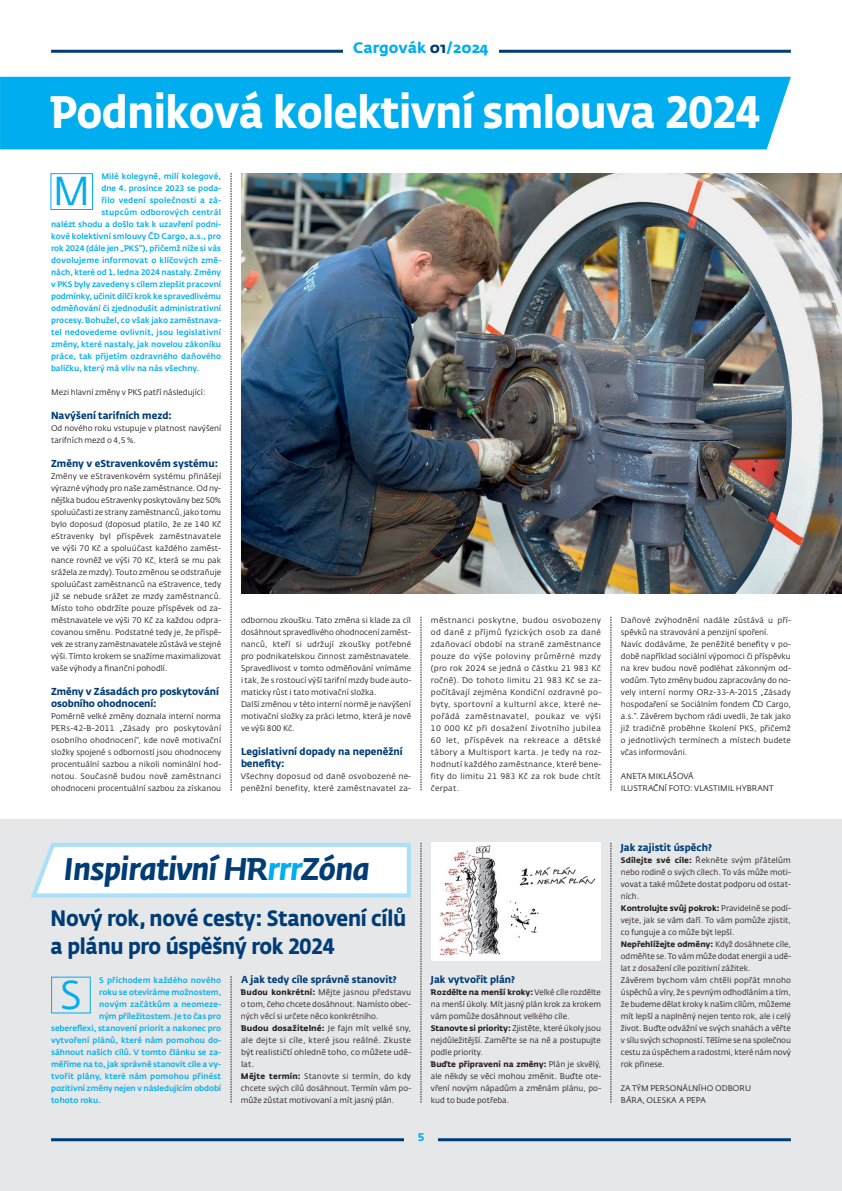
<style>
.page{position:relative;width:842px;height:1191px;background:#fff}
.page>*{position:absolute;margin:0;border:0;box-sizing:border-box;transform-origin:0 0}
.t1{font:700 45px "CD Fedra";letter-spacing:-.015em;color:#fff;scale:.9 1}
.t2{font:40px "CD Fedra";color:#00aeef}
.t3{font:italic 700 31px "CD Fedra";letter-spacing:-.015em;color:#003d76}
.t4{font:700 22px/28px "CD Fedra";letter-spacing:-.015em;color:#003d76;scale:.9 1}
.t5{font:700 15px "Fedra Sans Pro";color:#00aeef}
.t6{font:700 11px "CD Fedra Pro";color:#00aeef}
.t7{font:700 10px/12px "CD Fedra";color:#003d76;scale:.95 1}
.t8{font:8px/12px "CD Fedra";color:#231f20}
.t9{font:500 8px "CD Fedra";color:#00aeef}
.t10{font:500 8px "CD Fedra";letter-spacing:.02em;color:#00aeef}
.t11{font:8px/12px "CD Fedra";letter-spacing:.025em;color:#231f20}
.s1{color:#003d76}
.s2{color:#00aeef}
.s3{font-weight:700}
</style>
<div class="page">
<div style="left:0;top:819px;width:842px;height:372px;background:#e6e7e8"></div>
<hr style="left:51px;top:50px;width:740px;height:3px;background:#003d76">
<div style="left:343px;top:41px;width:156px;height:20px;background:#fff"></div>
<hr style="left:51px;top:1138px;width:353px;height:3px;background:#003d76">
<hr style="left:438px;top:1138px;width:353px;height:3px;background:#003d76">
<svg style="left:231px;top:173px;width:1px;height:618px"></svg>
<svg style="left:421px;top:617px;width:1px;height:173px"></svg>
<svg style="left:231px;top:976px;width:1px;height:127px"></svg>
<div style="left:50px;top:173px;width:43px;height:37px;border:1px solid #00aeef"></div>
<img style="left:431px;top:843px;width:170px;height:115px">
<img style="left:242px;top:173px;width:600px;height:420px">
<svg style="left:611px;top:617px;width:1px;height:173px"></svg>
<svg style="left:611px;top:843px;width:1px;height:260px"></svg>
<div style="left:0;top:77px;width:791px;height:72px;background:#00aeef"></div>
<svg style="left:421px;top:843px;width:1px;height:260px"></svg>
<svg style="left:31px;top:843px;width:380px;height:54px"></svg>
<div style="left:51px;top:977px;width:40px;height:36px;border:1px solid #00aeef"></div>
<h3 class="t5" style="left:353px;top:39px;width:137px">Cargovák <span class="s1">01</span>/2024</h3>
<h1 class="t1" style="left:51px;top:93px;width:789px">Podniková kolektivní smlouva 2024</h1>
<p class="t9" style="left:101px;top:173px;width:121px">Milé kolegyně, milí kolegové,</p>
<p class="t9" style="left:101px;top:185px;width:121px">dne 4. prosince 2023 se poda-</p>
<p class="t10" style="left:101px;top:197px;width:121px">řilo vedení společnosti a zá-</p>
<p class="t10" style="left:101px;top:209px;width:121px">stupcům odborových centrál</p>
<p class="t9" style="left:51px;top:221px;width:172px">nalézt shodu a došlo tak k uzavření podni-</p>
<p class="t9" style="left:51px;top:233px;width:172px">kové kolektivní smlouvy ČD Cargo, a.s., pro</p>
<p class="t9" style="left:51px;top:245px;width:172px">rok 2024 (dále jen „PKS“), přičemž níže si vás</p>
<p class="t10" style="left:51px;top:257px;width:172px">dovolujeme informovat o klíčových změ-</p>
<p class="t9" style="left:51px;top:269px;width:172px">nách, které od 1. ledna 2024 nastaly. Změny</p>
<p class="t9" style="left:51px;top:281px;width:172px">v PKS byly zavedeny s cílem zlepšit pracovní</p>
<p class="t9" style="left:51px;top:293px;width:172px">podmínky, učinit dílčí krok ke spravedlivému</p>
<p class="t9" style="left:51px;top:305px;width:172px">odměňování či zjednodušit administrativní</p>
<p class="t9" style="left:51px;top:317px;width:172px">procesy. Bohužel, co však jako zaměstnava-</p>
<p class="t9" style="left:51px;top:329px;width:172px">tel nedovedeme ovlivnit, jsou legislativní</p>
<p class="t9" style="left:51px;top:341px;width:172px">změny, které nastaly, jak novelou zákoníku</p>
<p class="t9" style="left:51px;top:353px;width:172px">práce, tak přijetím ozdravného daňového</p>
<p class="t9" style="left:51px;top:365px;width:150px">balíčku, který má vliv na nás všechny.</p>
<p class="t8" style="left:51px;top:387px;width:156px">Mezi hlavní změny v PKS patří následující:</p>
<p class="t7" style="left:51px;top:410px;width:129px">Navýšení tarifních mezd:</p>
<p class="t8" style="left:51px;top:423px;width:172px">Od nového roku vstupuje v platnost navýšení tarifních mezd o 4,5 %.</p>
<p class="t7" style="left:51px;top:458px;width:177px">Změny v eStravenkovém systému:</p>
<p class="t8" style="left:51px;top:471px;width:172px;text-align:justify">Změny ve eStravenkovém systému přinášejí výrazné výhody pro naše zaměstnance. Od ny&shy;nějška budou eStravenky poskytovány bez 50% spoluúčasti ze strany zaměstnanců, jako tomu bylo doposud (doposud platilo, že ze 140 Kč eStravenky byl příspěvek zaměstnavatele ve výši 70 Kč a spoluúčast každého zaměst&shy;nance rovněž ve výši 70 Kč, která se mu pak srážela ze mzdy). Touto změnou se odstraňuje spoluúčast zaměstnanců na eStravence, tedy již se nebude srážet ze mzdy zaměstnanců.<br>Místo toho obdržíte pouze příspěvek od za&shy;městnavatele ve výši 70 Kč za každou odpra&shy;covanou směnu. Podstatné tedy je, že příspě&shy;vek ze strany zaměstnavatele zůstává ve stejné výši. Tímto krokem se snažíme maximalizovat vaše výhody a finanční pohodlí.</p>
<p class="t7" style="left:51px;top:686px;width:178px">Změny v Zásadách pro poskytování osobního ohodnocení:</p>
<p class="t8" style="left:51px;top:711px;width:172px;text-align:justify">Poměrně velké změny doznala interní norma PERs-42-B-2011 „Zásady pro poskytování osobního ohodnocení“, kde nově motivační složky spojené s odborností jsou ohodnoceny procentuální sazbou a nikoli nominální hod&shy;notou. Současně budou nově zaměstnanci ohodnoceni procentuální sazbou za získanou</p>
<h2 class="t2" style="left:53px;top:175px;width:40px">M</h2>
<p class="t8" style="left:241px;top:615px;width:172px">odbornou zkoušku. Tato změna si klade za cíl dosáhnout spravedlivého ohodnocení zaměst&shy;nanců, kteří si udržují zkoušky potřebné pro podnikatelskou činnost zaměstnavatele.<br>Spravedlivost v tomto odměňování vnímáme i tak, že s rostoucí výší tarifní mzdy bude auto&shy;maticky růst i tato motivační složka.<br>Další změnou v této interní normě je navýšení motivační složky za práci letmo, která je nově ve výši 800 Kč.</p>
<p class="t7" style="left:241px;top:746px;width:172px">Legislativní dopady na nepeněžní benefity:</p>
<p class="t11" style="left:241px;top:771px;width:172px">Všechny doposud od daně osvobozené ne&shy;peněžní benefity, které zaměstnavatel za-</p>
<p class="t8" style="left:431px;top:615px;width:172px;text-align:justify">městnanci poskytne, budou osvobozeny od daně z příjmů fyzických osob za dané zdaňovací období na straně zaměstnance pouze do výše poloviny průměrné mzdy (pro rok 2024 se jedná o částku 21 983 Kč ročně). Do tohoto limitu 21 983 Kč se za&shy;počítávají zejména Kondiční ozdravné po&shy;byty, sportovní a kulturní akce, které ne - pořádá zaměstnavatel, poukaz ve výši 10 000 Kč při dosažení životního jubilea 60 let, příspěvek na rekreace a dětské tábory a Multisport karta. Je tedy na roz&shy;hodnutí každého zaměstnance, které bene&shy;fity do limitu 21 983 Kč za rok bude chtít čerpat.</p>
<p class="t8" style="left:621px;top:615px;width:172px">Daňové zvýhodnění nadále zůstává u pří&shy;spěvků na stravování a penzijní spoření.<br>Navíc dodáváme, že peněžité benefity v po&shy;době například sociální výpomoci či příspěvku na krev budou nově podléhat zákonným od&shy;vodům. Tyto změny budou zapracovány do no&shy;vely interní normy ORz-33-A-2015 „Zásady hospodaření se Sociálním fondem ČD Cargo, a.s.“. Závěrem bychom rádi uvedli, že tak jako již tradičně proběhne školení PKS, přičemž o jednotlivých termínech a místech budete včas informováni.</p>
<p class="t8" style="left:621px;top:771px;width:154px">ANETA MIKLÁŠOVÁ<br>ILUSTRAČNÍ FOTO: VLASTIMIL HYBRANT</p>
<h3 class="t3" style="left:64px;top:851px;width:307px">Inspirativní HR<span class="s2">rrr</span>Zóna</h3>
<h3 class="t4" style="left:51px;top:906px;width:397px">Nový rok, nové cesty: Stanovení cílů a plánu pro úspěšný rok 2024</h3>
<h2 class="t2" style="left:60px;top:979px;width:24px">S</h2>
<p class="t7" style="left:241px;top:974px;width:165px">A jak tedy cíle správně stanovit?</p>
<p class="t8" style="left:241px;top:987px;width:172px"><span class="s3">Budou konkrétní:</span> Mějte jasnou představu o tom, čeho chcete dosáhnout. Namísto obec&shy;ných věcí si určete něco konkrétního.<br><span class="s3">Budou dosažitelné:</span> Je fajn mít velké sny, ale dejte si cíle, které jsou reálné. Zkuste být realističtí ohledně toho, co můžete udě&shy;lat.<br><span class="s3">Mějte termín:</span> Stanovte si termín, do kdy chcete svých cílů dosáhnout. Termín vám po&shy;může zůstat motivovaní a mít jasný plán.</p>
<p class="t9" style="left:99px;top:977px;width:123px">S příchodem každého nového</p>
<p class="t9" style="left:99px;top:989px;width:124px">roku se otevíráme možnostem,</p>
<p class="t9" style="left:99px;top:1001px;width:124px">novým začátkům a neomeze-</p>
<p class="t9" style="left:99px;top:1013px;width:123px">ným příležitostem. Je to čas pro</p>
<p class="t9" style="left:51px;top:1025px;width:172px">sebereflexi, stanovení priorit a nakonec pro</p>
<p class="t9" style="left:51px;top:1037px;width:172px">vytvoření plánů, které nám pomohou do-</p>
<p class="t9" style="left:51px;top:1049px;width:172px">sáhnout našich cílů. V tomto článku se za-</p>
<p class="t9" style="left:51px;top:1061px;width:172px">měříme na to, jak správně stanovit cíle a vy-</p>
<p class="t9" style="left:51px;top:1073px;width:172px">tvořit plány, které nám pomohou přinést</p>
<p class="t9" style="left:51px;top:1085px;width:172px">pozitivní změny nejen v následujícím období</p>
<p class="t9" style="left:51px;top:1097px;width:52px">tohoto roku.</p>
<p class="t7" style="left:431px;top:974px;width:90px">Jak vytvořit plán?</p>
<p class="t8" style="left:431px;top:987px;width:172px"><span class="s3">Rozdělte na menší kroky:</span>Velké cíle rozdělte na menší úkoly. Mít jasný plán krok za krokem vám pomůže dosáhnout velkého cíle.<br><span class="s3">Stanovte si priority:</span> Zjistěte, které úkoly jsou nejdůležitější. Zaměřte se na ně a postupujte podle priority.<br><span class="s3">Buďte připraveni na změny:</span> Plán je skvělý, ale někdy se věci mohou změnit. Buďte ote&shy;vření novým nápadům a změnám plánu, po&shy;kud to bude potřeba.</p>
<p class="t7" style="left:621px;top:842px;width:97px">Jak zajistit úspěch?</p>
<p class="t8" style="left:621px;top:855px;width:172px"><span class="s3">Sdílejte své cíle:</span> Řekněte svým přátelům nebo rodině o svých cílech. To vás může moti&shy;vovat a také můžete dostat podporu od ostat&shy;ních.<br><span class="s3">Kontrolujte svůj pokrok:</span> Pravidelně se podí&shy;vejte, jak se vám daří. To vám pomůže zjistit, co funguje a co může být lepší.<br><span class="s3">Nepřehlížejte odměny:</span> Když dosáhnete cíle, odměňte se. To vám může dodat energii a udě&shy;lat z dosažení cíle pozitivní zážitek.<br>Závěrem bychom vám chtěli popřát mnoho úspěchů a víry, že s pevným odhodláním a tím, že budeme dělat kroky k našim cílům, můžeme mít lepší a naplněný nejen tento rok, ale i celý život. Buďte odvážní ve svých snahách a věřte v sílu svých schopností. Těšíme se na společnou cestu za úspěchem a radostmi, které nám nový rok přinese.</p>
<p class="t8" style="left:621px;top:1083px;width:132px">ZA TÝM PERSONÁLNÍHO ODBORU<br>BÁRA, OLESKA A PEPA</p>
<h3 class="t6" style="left:418px;top:1131px;width:8px">5</h3>
</div>
